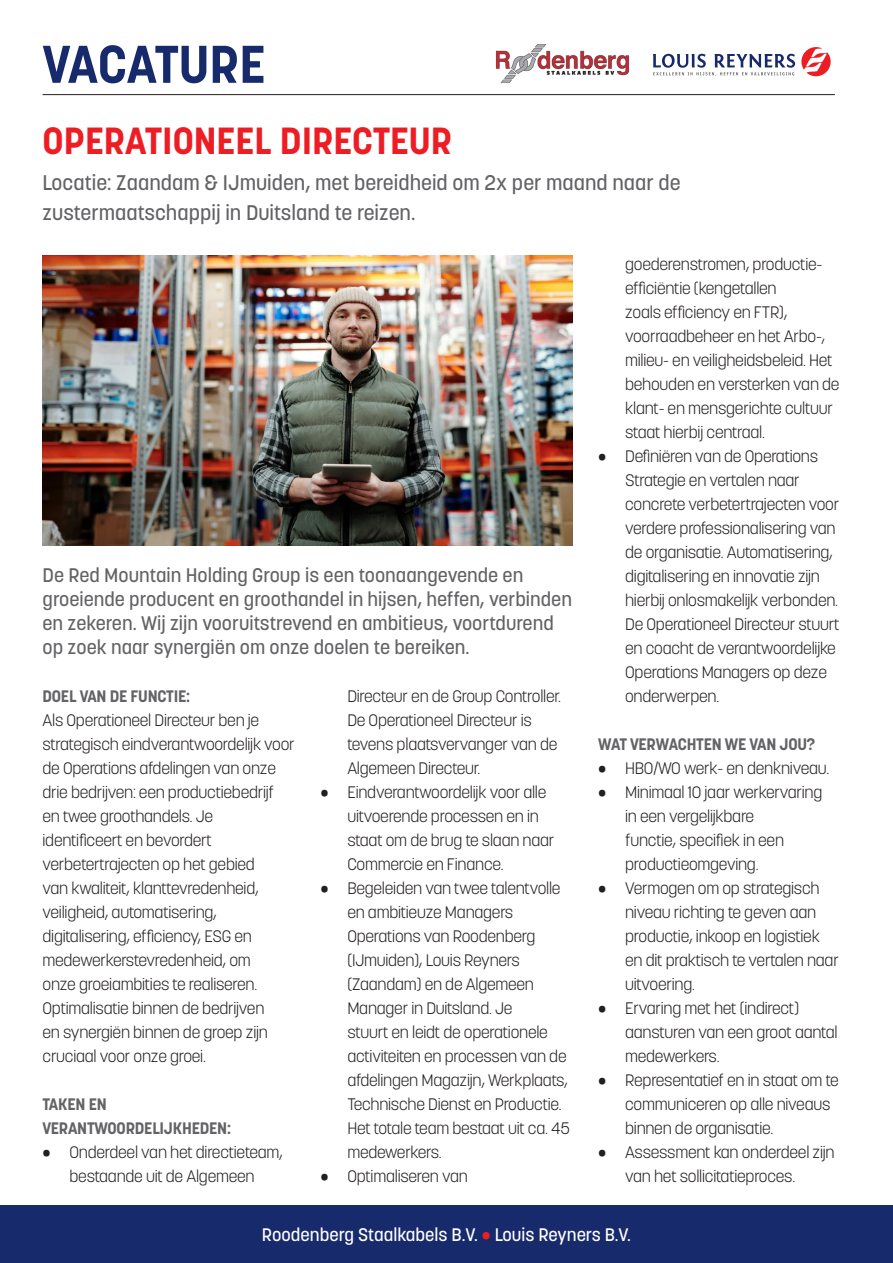
<style>
.page{position:relative;width:893px;height:1263px;background:#fff}
.page>*{position:absolute;margin:0;border:0;box-sizing:border-box;transform-origin:0 0}
.t1{font:700 52.5px "Korolev";color:#172a6c}
.t2{font:700 37.5px "Korolev";color:#ee1d23}
.t3{font:500 21px/30px "Korolev";color:#636366}
.t4{font:500 19.5px/24px "Korolev";color:#636366}
.t5{font:500 18px "Korolev";color:#fff}
.t6{font:300 16.5px/24px "Korolev";letter-spacing:-.015em;color:#231f20}
.t7{font:700 16.5px/24px "Korolev";letter-spacing:-.015em;color:#636366}
.s1{color:#ee1d23}
</style>
<div class="page">
<div style="left:0;top:1206px;width:893px;height:57px;background:#172a6c"></div>
<hr style="left:43px;top:94px;width:792px;height:1px;background:#231f20">
<img style="left:43px;top:255px;width:530px;height:291px">
<img style="left:495px;top:44px;width:134px;height:39px">
<svg style="left:801px;top:47px;width:30px;height:29px"></svg>
<svg style="left:653px;top:54px;width:142px;height:22px"></svg>
<p class="t1" style="left:43px;top:31px;width:225px">VACATURE</p>
<p class="t2" style="left:43px;top:118px;width:411px">OPERATIONEEL DIRECTEUR</p>
<p class="t3" style="left:43px;top:168px;width:640px">Locatie: Zaandam &amp; IJmuiden, met bereidheid om 2x per maand naar de zustermaatschappij in Duitsland te reizen.</p>
<p class="t4" style="left:43px;top:563px;width:531px">De Red Mountain Holding Group is een toonaangevende en groeiende producent en groothandel in hijsen, heffen, verbinden en zekeren. Wij zijn vooruitstrevend en ambitieus, voortdurend op zoek naar synergiën om onze doelen te bereiken.</p>
<p class="t7" style="left:43px;top:684px;width:149px">DOEL VAN DE FUNCTIE:</p>
<p class="t6" style="left:43px;top:708px;width:254px">Als Operationeel Directeur ben je strategisch eindverantwoordelijk voor de Operations afdelingen van onze drie bedrijven: een productiebedrijf en twee groothandels. Je identificeert en bevordert verbetertrajecten op het gebied<br>van kwaliteit, klanttevredenheid, veiligheid, automatisering, digitalisering, efficiency, ESG en medewerkerstevredenheid, om<br>onze groeiambities te realiseren.<br>Optimalisatie binnen de bedrijven<br>en synergiën binnen de groep zijn cruciaal voor onze groei.</p>
<p class="t7" style="left:43px;top:1092px;width:190px">TAKEN EN<br>VERANTWOORDELIJKHEDEN:</p>
<p class="t6" style="left:43px;top:1140px;width:242px;text-align:center">• Onderdeel van het directieteam, bestaande uit de Algemeen</p>
<p class="t6" style="left:347px;top:684px;width:215px">Directeur en de Group Controller.<br>De Operationeel Directeur is tevens plaatsvervanger van de<br>Algemeen Directeur.</p>
<p class="t6" style="left:347px;top:780px;width:209px;text-indent:-27px">• Eindverantwoordelijk voor alle uitvoerende processen en in staat om de brug te slaan naar<br>Commercie en Finance.</p>
<p class="t6" style="left:347px;top:876px;width:224px;text-indent:-27px">• Begeleiden van twee talentvolle en ambitieuze Managers<br>Operations van Roodenberg (IJmuiden), Louis Reyners (Zaandam) en de Algemeen<br>Manager in Duitsland. Je<br>stuurt en leidt de operationele activiteiten en processen van de afdelingen Magazijn, Werkplaats,<br>Technische Dienst en Productie.<br>Het totale team bestaat uit ca. 45 medewerkers.</p>
<p class="t6" style="left:320px;top:1164px;width:149px">• Optimaliseren van</p>
<p class="t6" style="left:625px;top:252px;width:216px">goederenstromen, productie&shy;efficiëntie (kengetallen<br>zoals efficiency en FTR), voorraadbeheer en het Arbo-, milieu- en veiligheidsbeleid. Het behouden en versterken van de klant- en mensgerichte cultuur staat hierbij centraal.</p>
<p class="t6" style="left:625px;top:444px;width:216px;text-indent:-27px">• Definiëren van de Operations<br>Strategie en vertalen naar concrete verbetertrajecten voor verdere professionalisering van de organisatie. Automatisering, digitalisering en innovatie zijn hierbij onlosmakelijk verbonden.<br>De Operationeel Directeur stuurt en coacht de verantwoordelijke<br>Operations Managers op deze onderwerpen.</p>
<p class="t7" style="left:598px;top:732px;width:219px">WAT VERWACHTEN WE VAN JOU?</p>
<p class="t6" style="left:598px;top:756px;width:233px">• HBO/WO werk- en denkniveau.</p>
<p class="t6" style="left:625px;top:780px;width:199px;text-indent:-27px">• Minimaal 10 jaar werkervaring in een vergelijkbare<br>functie, specifiek in een productieomgeving.</p>
<p class="t6" style="left:625px;top:876px;width:215px;text-indent:-27px">• Vermogen om op strategisch niveau richting te geven aan productie, inkoop en logistiek en dit praktisch te vertalen naar uitvoering.</p>
<p class="t6" style="left:625px;top:996px;width:214px;text-indent:-27px">• Ervaring met het (indirect) aansturen van een groot aantal medewerkers.</p>
<p class="t6" style="left:625px;top:1068px;width:215px;text-indent:-27px">• Representatief en in staat om te communiceren op alle niveaus binnen de organisatie.</p>
<p class="t6" style="left:625px;top:1140px;width:211px;text-indent:-27px">• Assessment kan onderdeel zijn van het sollicitatieproces.</p>
<p class="t5" style="left:262px;top:1223px;width:371px">Roodenberg Staalkabels B.V. <span class="s1">•</span> Louis Reyners B.V.</p>
</div>
